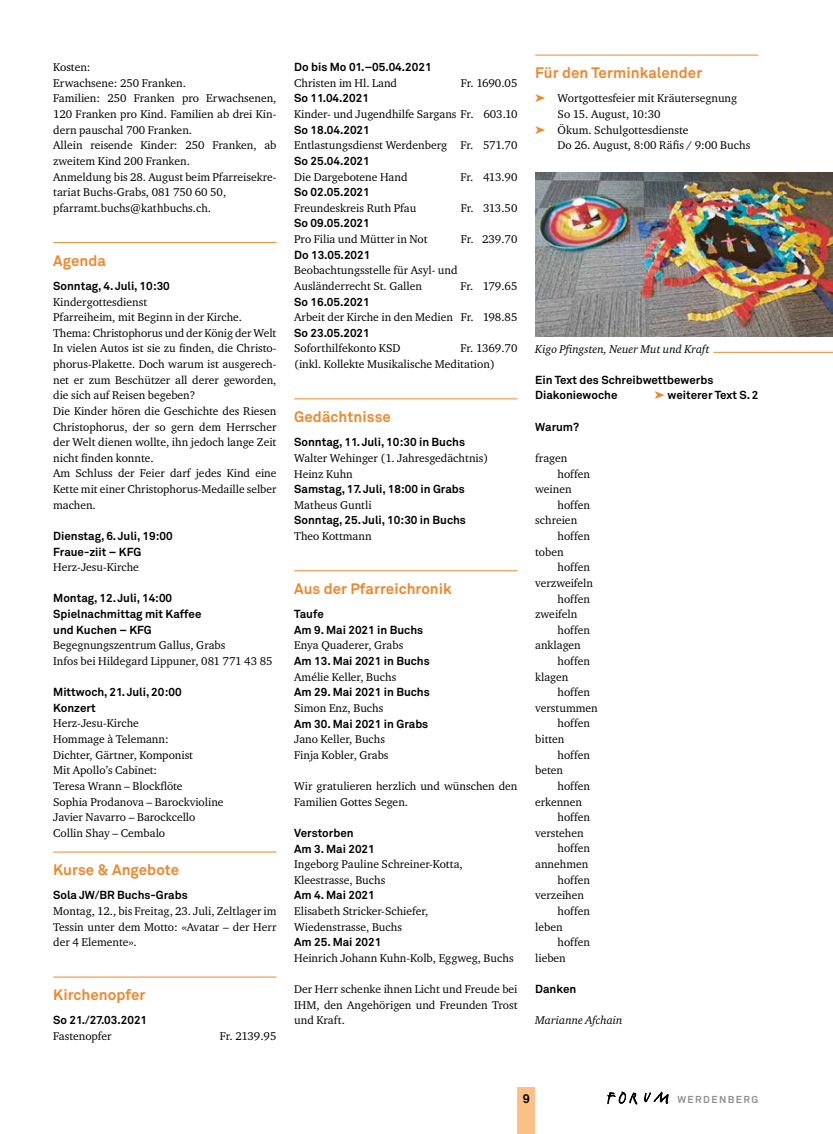
<style>
.page{position:relative;width:833px;height:1134px;background:#fff}
.page>*{position:absolute;margin:0;border:0;box-sizing:border-box;transform-origin:0 0}
.t1{font:700 15px "Akkurat";letter-spacing:.005em;color:#ee872e}
.t2{font:700 12.5px "Akkurat";color:#000}
.t3{font:11.5px/15.6px "Charter ITC";color:#000}
.t4{font:700 11.5px/15.6px "Akkurat";color:#000}
.t5{font:italic 11.5px "Charter ITC";color:#000}
.t6{font:700 10px "Akkurat";letter-spacing:.14em;color:#949290}
.s1{color:#ee872e}
</style>
<div class="page">
<svg style="left:644px;top:1092px;width:24px;height:11px"></svg>
<svg style="left:607px;top:1092px;width:30px;height:12px"></svg>
<div style="left:517px;top:1087px;width:18px;height:47px;background:#fac085"></div>
<hr style="left:53px;top:242px;width:223px;height:1px;background:#ee872e">
<hr style="left:53px;top:852px;width:223px;height:1px;background:#ee872e">
<hr style="left:53px;top:977px;width:223px;height:1px;background:#ee872e">
<hr style="left:294px;top:399px;width:223px;height:1px;background:#ee872e">
<hr style="left:294px;top:570px;width:223px;height:1px;background:#ee872e">
<hr style="left:535px;top:55px;width:223px;height:1px;background:#ee872e">
<hr style="left:713px;top:352px;width:120px;height:1px;background:#ee872e">
<img style="left:535px;top:173px;width:298px;height:164px">
<p class="t3" style="left:53px;top:59px;width:225px">Kosten:<br>Erwachsene: 250 Franken.<br>Familien: 250 Franken pro Erwachsenen,<br>120 Franken pro Kind. Familien ab drei Kin&shy;dern pauschal 700 Franken.<br>Allein reisende Kinder: 250 Franken, ab zweitem Kind 200 Franken.<br>Anmeldung bis 28. August beim Pfarreisekre&shy;tariat Buchs-Grabs, 081 750 60 50, pfarramt.buchs@kathbuchs.ch.</p>
<h1 class="t1" style="left:53px;top:251px;width:54px">Agenda</h1>
<p class="t4" style="left:53px;top:278px;width:118px">Sonntag, 4. Juli, 10:30</p>
<p class="t3" style="left:53px;top:294px;width:225px">Kindergottesdienst<br>Pfarreiheim, mit Beginn in der Kirche.<br>Thema: Christophorus und der König der Welt In vielen Autos ist sie zu finden, die Christo&shy;phorus-Plakette. Doch warum ist ausgerech&shy;net er zum Beschützer all derer geworden, die sich auf Reisen begeben?<br>Die Kinder hören die Geschichte des Riesen Christophorus, der so gern dem Herrscher der Welt dienen wollte, ihn jedoch lange Zeit nicht finden konnte.<br>Am Schluss der Feier darf jedes Kind eine Kette mit einer Christophorus-Medaille selber machen.</p>
<p class="t4" style="left:53px;top:528px;width:121px">Dienstag, 6. Juli, 19:00<br>Fraue-ziit – KFG</p>
<p class="t3" style="left:53px;top:559px;width:87px">Herz-Jesu-Kirche</p>
<p class="t4" style="left:53px;top:590px;width:150px">Montag, 12. Juli, 14:00<br>Spielnachmittag mit Kaffee und Kuchen – KFG</p>
<p class="t3" style="left:53px;top:637px;width:221px">Begegnungszentrum Gallus, Grabs<br>Infos bei Hildegard Lippuner, 081 771 43 85</p>
<p class="t4" style="left:53px;top:684px;width:130px">Mittwoch, 21. Juli, 20:00<br>Konzert</p>
<p class="t3" style="left:53px;top:715px;width:172px">Herz-Jesu-Kirche<br>Hommage à Telemann:<br>Dichter, Gärtner, Komponist<br>Mit Apollo’s Cabinet:<br>Teresa Wrann – Blockflöte<br>Sophia Prodanova – Barockvioline<br>Javier Navarro – Barockcello<br>Collin Shay – Cembalo</p>
<h1 class="t1" style="left:53px;top:860px;width:127px">Kurse &amp; Angebote</h1>
<p class="t4" style="left:53px;top:887px;width:136px">Sola JW/BR Buchs-Grabs</p>
<p class="t3" style="left:53px;top:903px;width:225px;text-align:justify">Montag, 12., bis Freitag, 23. Juli, Zeltlager im Tessin unter dem Motto: «Avatar – der Herr der 4 Elemente».</p>
<h1 class="t1" style="left:53px;top:985px;width:94px">Kirchenopfer</h1>
<p class="t4" style="left:53px;top:1012px;width:95px">So 21./27.03.2021</p>
<p class="t3" style="left:53px;top:1028px;width:60px">Fastenopfer</p>
<p class="t3" style="left:220px;top:1028px;width:58px">Fr. 2139.95</p>
<p class="t4" style="left:294px;top:59px;width:139px">Do bis Mo 01.–05.04.2021</p>
<p class="t3" style="left:294px;top:75px;width:104px">Christen im Hl. Land</p>
<p class="t3" style="left:461px;top:75px;width:58px">Fr. 1690.05</p>
<p class="t4" style="left:294px;top:90px;width:76px">So 11.04.2021</p>
<p class="t3" style="left:294px;top:106px;width:225px">Kinder- und Jugendhilfe Sargans Fr. 603.10</p>
<p class="t4" style="left:294px;top:122px;width:77px">So 18.04.2021</p>
<p class="t3" style="left:294px;top:137px;width:225px">Entlastungsdienst Werdenberg Fr. 571.70</p>
<p class="t4" style="left:294px;top:153px;width:77px">So 25.04.2021</p>
<p class="t3" style="left:294px;top:169px;width:115px">Die Dargebotene Hand</p>
<p class="t3" style="left:460px;top:169px;width:59px">Fr. 413.90</p>
<p class="t4" style="left:294px;top:184px;width:77px">So 02.05.2021</p>
<p class="t3" style="left:294px;top:200px;width:124px">Freundeskreis Ruth Pfau</p>
<p class="t3" style="left:461px;top:200px;width:58px">Fr. 313.50</p>
<p class="t4" style="left:294px;top:215px;width:77px">So 09.05.2021</p>
<p class="t3" style="left:294px;top:231px;width:135px">Pro Filia und Mütter in Not</p>
<p class="t3" style="left:461px;top:231px;width:58px">Fr. 239.70</p>
<p class="t4" style="left:294px;top:247px;width:78px">Do 13.05.2021</p>
<p class="t3" style="left:294px;top:262px;width:165px">Beobachtungsstelle für Asyl- und<br>Ausländerrecht St. Gallen</p>
<p class="t3" style="left:460px;top:278px;width:59px">Fr. 179.65</p>
<p class="t4" style="left:294px;top:293px;width:77px">So 16.05.2021</p>
<p class="t3" style="left:294px;top:309px;width:225px">Arbeit der Kirche in den Medien Fr. 198.85</p>
<p class="t4" style="left:294px;top:325px;width:77px">So 23.05.2021</p>
<p class="t3" style="left:294px;top:340px;width:108px">Soforthilfekonto KSD</p>
<p class="t3" style="left:294px;top:340px;width:225px;text-indent:166px">Fr. 1369.70 (inkl. Kollekte Musikalische Meditation)</p>
<h1 class="t1" style="left:294px;top:407px;width:98px">Gedächtnisse</h1>
<p class="t4" style="left:294px;top:434px;width:172px">Sonntag, 11. Juli, 10:30 in Buchs</p>
<p class="t3" style="left:294px;top:450px;width:195px">Walter Wehinger (1. Jahresgedächtnis)<br>Heinz Kuhn</p>
<p class="t4" style="left:294px;top:481px;width:172px">Samstag, 17. Juli, 18:00 in Grabs</p>
<p class="t3" style="left:294px;top:497px;width:79px">Matheus Guntli</p>
<p class="t4" style="left:294px;top:512px;width:173px">Sonntag, 25. Juli, 10:30 in Buchs</p>
<p class="t3" style="left:294px;top:528px;width:79px">Theo Kottmann</p>
<h1 class="t1" style="left:294px;top:579px;width:159px">Aus der Pfarreichronik</h1>
<p class="t4" style="left:294px;top:606px;width:131px">Taufe<br>Am 9. Mai 2021 in Buchs</p>
<p class="t3" style="left:294px;top:637px;width:111px">Enya Quaderer, Grabs</p>
<p class="t4" style="left:294px;top:653px;width:137px">Am 13. Mai 2021 in Buchs</p>
<p class="t3" style="left:294px;top:669px;width:104px">Amélie Keller, Buchs</p>
<p class="t4" style="left:294px;top:684px;width:137px">Am 29. Mai 2021 in Buchs</p>
<p class="t3" style="left:294px;top:700px;width:91px">Simon Enz, Buchs</p>
<p class="t4" style="left:294px;top:715px;width:136px">Am 30. Mai 2021 in Grabs</p>
<p class="t3" style="left:294px;top:731px;width:96px">Jano Keller, Buchs<br>Finja Kobler, Grabs</p>
<p class="t3" style="left:294px;top:778px;width:225px">Wir gratulieren herzlich und wünschen den<br>Familien Gottes Segen.</p>
<p class="t4" style="left:294px;top:825px;width:82px">Verstorben<br>Am 3. Mai 2021</p>
<p class="t3" style="left:294px;top:856px;width:170px">Ingeborg Pauline Schreiner-Kotta,<br>Kleestrasse, Buchs</p>
<p class="t4" style="left:294px;top:887px;width:82px">Am 4. Mai 2021</p>
<p class="t3" style="left:294px;top:903px;width:136px">Elisabeth Stricker-Schiefer,<br>Wiedenstrasse, Buchs</p>
<p class="t4" style="left:294px;top:934px;width:89px">Am 25. Mai 2021</p>
<p class="t3" style="left:294px;top:950px;width:221px">Heinrich Johann Kuhn-Kolb, Eggweg, Buchs</p>
<p class="t3" style="left:294px;top:981px;width:225px;text-align:justify">Der Herr schenke ihnen Licht und Freude bei IHM, den Angehörigen und Freunden Trost und Kraft.</p>
<h1 class="t1" style="left:535px;top:63px;width:168px">Für den Terminkalender</h1>
<p class="t3" style="left:535px;top:90px;width:203px"><span class="s1">➤</span> Wortgottesfeier mit Kräutersegnung</p>
<p class="t3" style="left:557px;top:106px;width:104px">So 15. August, 10:30</p>
<p class="t3" style="left:535px;top:122px;width:155px"><span class="s1">➤</span> Ökum. Schulgottesdienste</p>
<p class="t3" style="left:557px;top:137px;width:194px">Do 26. August, 8:00 Räfis / 9:00 Buchs</p>
<p class="t5" style="left:535px;top:341px;width:176px">Kigo Pfingsten, Neuer Mut und Kraft</p>
<p class="t4" style="left:535px;top:372px;width:180px">Ein Text des Schreibwettbewerbs<br>Diakoniewoche</p>
<p class="t4" style="left:654px;top:387px;width:105px"><span class="s1">➤</span> weiterer Text S. 2</p>
<p class="t4" style="left:535px;top:419px;width:46px">Warum?</p>
<p class="t3" style="left:535px;top:450px;width:34px">fragen</p>
<p class="t3" style="left:557px;top:465px;width:34px">hoffen</p>
<p class="t3" style="left:535px;top:481px;width:38px">weinen</p>
<p class="t3" style="left:557px;top:497px;width:34px">hoffen</p>
<p class="t3" style="left:535px;top:512px;width:43px">schreien</p>
<p class="t3" style="left:557px;top:528px;width:34px">hoffen</p>
<p class="t3" style="left:535px;top:544px;width:30px">toben</p>
<p class="t3" style="left:557px;top:559px;width:34px">hoffen</p>
<p class="t3" style="left:535px;top:575px;width:59px">verzweifeln</p>
<p class="t3" style="left:557px;top:590px;width:34px">hoffen</p>
<p class="t3" style="left:535px;top:606px;width:44px">zweifeln</p>
<p class="t3" style="left:557px;top:622px;width:34px">hoffen</p>
<p class="t3" style="left:535px;top:637px;width:47px">anklagen</p>
<p class="t3" style="left:557px;top:653px;width:34px">hoffen</p>
<p class="t3" style="left:535px;top:669px;width:35px">klagen</p>
<p class="t3" style="left:557px;top:684px;width:34px">hoffen</p>
<p class="t3" style="left:535px;top:700px;width:64px">verstummen</p>
<p class="t3" style="left:557px;top:715px;width:34px">hoffen</p>
<p class="t3" style="left:535px;top:731px;width:31px">bitten</p>
<p class="t3" style="left:557px;top:747px;width:34px">hoffen</p>
<p class="t3" style="left:535px;top:762px;width:29px">beten</p>
<p class="t3" style="left:557px;top:778px;width:34px">hoffen</p>
<p class="t3" style="left:535px;top:794px;width:48px">erkennen</p>
<p class="t3" style="left:557px;top:809px;width:34px">hoffen</p>
<p class="t3" style="left:535px;top:825px;width:50px">verstehen</p>
<p class="t3" style="left:557px;top:840px;width:34px">hoffen</p>
<p class="t3" style="left:535px;top:856px;width:55px">annehmen</p>
<p class="t3" style="left:557px;top:872px;width:34px">hoffen</p>
<p class="t3" style="left:535px;top:887px;width:50px">verzeihen</p>
<p class="t3" style="left:557px;top:903px;width:34px">hoffen</p>
<p class="t3" style="left:535px;top:918px;width:29px">leben</p>
<p class="t3" style="left:557px;top:934px;width:34px">hoffen</p>
<p class="t3" style="left:535px;top:950px;width:32px">lieben</p>
<p class="t4" style="left:535px;top:981px;width:43px">Danken</p>
<p class="t5" style="left:535px;top:1013px;width:89px">Marianne Afchain</p>
<p class="t2" style="left:523px;top:1090px;width:9px">9</p>
<p class="t6" style="left:677px;top:1093px;width:82px">WERDENBERG</p>
</div>
